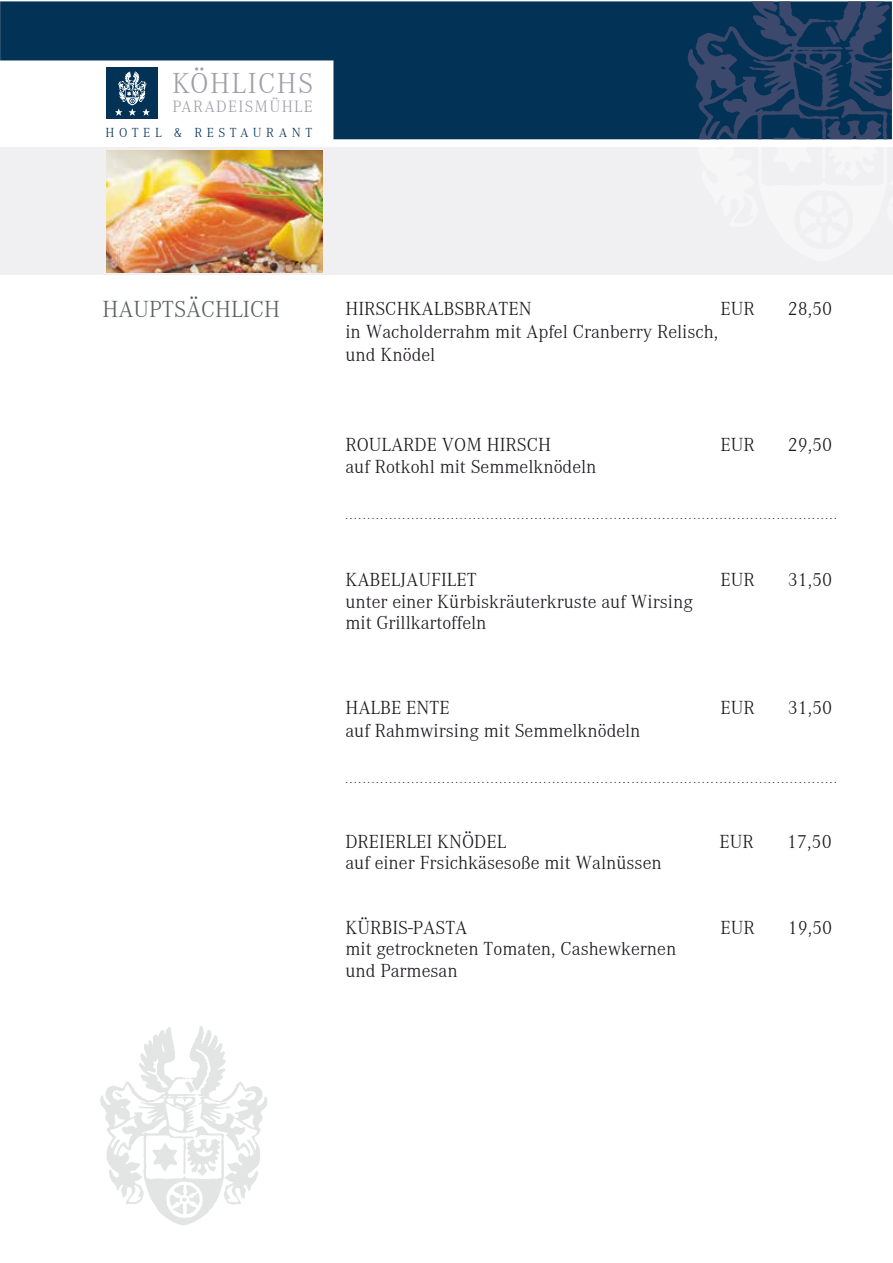
<style>
.page{position:relative;width:893px;height:1263px;background:#fff}
.page>*{position:absolute;margin:0;border:0;box-sizing:border-box;transform-origin:0 0}
.t1{font:300 29.85px "Corporate A";letter-spacing:.05em;color:#a1a0aa}
.t2{font:300 24px "Corporate A";color:#5a6160}
.t3{font:300 19.5px/21.5px "Corporate A";color:#1a171c}
.t4{font:300 16.95px "Corporate A";letter-spacing:.075em;color:#a1a0aa}
.t5{font:300 13.5px "Corporate A";letter-spacing:.34em;color:#023256}
.t6{font:300 12px "Corporate A";color:#1a171c}
</style>
<div class="page">
<div style="left:0;top:148px;width:892px;height:127px;background:#f0f0f2"></div>
<svg style="left:0;top:1px;width:687px;height:138px;fill:#023256"></svg>
<svg style="left:687px;top:1px;width:205px;height:138px;background:#1b3c5f"></svg>
<svg style="left:100px;top:1026px;width:167px;height:199px"></svg>
<img style="left:106px;top:151px;width:216px;height:121px">
<h1 class="t1" style="left:172px;top:64px;width:143px">KÖHLICHS</h1>
<p class="t4" style="left:173px;top:95px;width:142px">PARADEISMÜHLE</p>
<p class="t5" style="left:106px;top:124px;width:208px">HOTEL &amp; RESTAURANT</p>
<p class="t2" style="left:102px;top:293px;width:179px">HAUPTSÄCHLICH</p>
<p class="t3" style="left:345px;top:297px;width:188px">HIRSCHKALBSBRATEN</p>
<p class="t3" style="left:720px;top:297px;width:36px">EUR</p>
<p class="t3" style="left:788px;top:297px;width:46px">28,50</p>
<p class="t3" style="left:345px;top:320px;width:374px;line-height:22.5px">in Wacholderrahm mit Apfel Cranberry Relisch, und Knödel</p>
<p class="t3" style="left:345px;top:433px;width:207px">ROULARDE VOM HIRSCH</p>
<p class="t3" style="left:720px;top:433px;width:36px">EUR</p>
<p class="t3" style="left:788px;top:433px;width:46px">29,50</p>
<p class="t3" style="left:345px;top:455px;width:253px">auf Rotkohl mit Semmelknödeln</p>
<p class="t6" style="left:345px;top:507px;width:493px">................................................................................................................</p>
<p class="t3" style="left:345px;top:568px;width:133px">KABELJAUFILET</p>
<p class="t3" style="left:720px;top:568px;width:36px">EUR</p>
<p class="t3" style="left:788px;top:568px;width:46px">31,50</p>
<p class="t3" style="left:345px;top:590px;width:349px">unter einer Kürbiskräuterkruste auf Wirsing mit Grillkartoffeln</p>
<p class="t3" style="left:345px;top:696px;width:106px">HALBE ENTE</p>
<p class="t3" style="left:720px;top:696px;width:36px">EUR</p>
<p class="t3" style="left:788px;top:696px;width:46px">31,50</p>
<p class="t3" style="left:345px;top:719px;width:297px">auf Rahmwirsing mit Semmelknödeln</p>
<p class="t6" style="left:345px;top:771px;width:493px">................................................................................................................</p>
<p class="t3" style="left:345px;top:830px;width:162px">DREIERLEI KNÖDEL</p>
<p class="t3" style="left:719px;top:830px;width:36px">EUR</p>
<p class="t3" style="left:787px;top:830px;width:46px">17,50</p>
<p class="t3" style="left:345px;top:851px;width:318px">auf einer Frsichkäsesoße mit Walnüssen</p>
<p class="t3" style="left:345px;top:916px;width:124px">KÜRBIS-PASTA</p>
<p class="t3" style="left:720px;top:916px;width:36px">EUR</p>
<p class="t3" style="left:788px;top:916px;width:46px">19,50</p>
<p class="t3" style="left:345px;top:937px;width:333px">mit getrockneten Tomaten, Cashewkernen und Parmesan</p>
</div>
